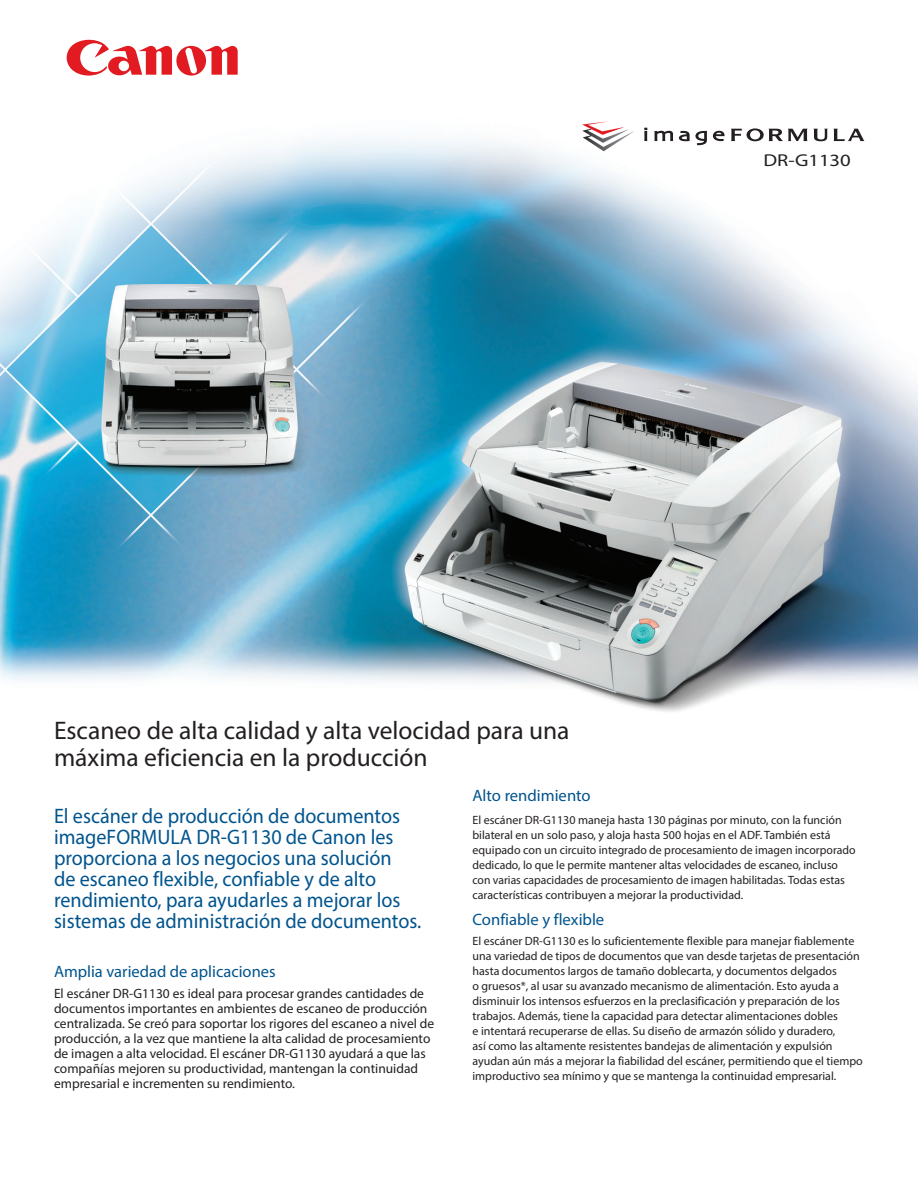
<style>
.page{position:relative;width:918px;height:1188px;background:#fff}
.page>*{position:absolute;margin:0;border:0;box-sizing:border-box;transform-origin:0 0}
.Cover_Head{font:25.5px/27px "Myriad Pro";color:#231f20}
.Cover_Intro_Text{font:21px/21px "Myriad Pro";color:#00548e;scale:.96 1}
.t1{font:17.25px "Myriad Pro";color:#231f20;scale:1.2 1}
._1_Header{font:16.5px "Myriad Pro";color:#00548e}
.Cover_Text{font:16.5px "Myriad Pro";color:#00548e}
.Cover_Text-2{font:13.5px/15px "Myriad Pro";color:#231f20}
.Cover_Text-3{font:12px/15px "Myriad Pro";color:#231f20}
</style>
<div class="page">
<img style="left:0;top:121px;width:918px;height:591px">
<svg style="left:67px;top:40px;width:171px;height:36px"></svg>
<svg style="left:644px;top:128px;width:3px;height:13px"></svg>
<svg style="left:655px;top:131px;width:18px;height:10px"></svg>
<svg style="left:679px;top:131px;width:28px;height:14px"></svg>
<svg style="left:713px;top:131px;width:12px;height:10px"></svg>
<svg style="left:731px;top:128px;width:134px;height:13px"></svg>
<svg style="left:582px;top:129px;width:52px;height:22px"></svg>
<div style="left:608px;top:121px;width:16px;height:6px;background:#fff"></div>
<p class="t1" style="left:763px;top:149px;width:74px">DR-G1130</p>
<p class="Cover_Head" style="left:54px;top:717px;width:517px">Escaneo de alta calidad y alta velocidad para una máxima eficiencia en la producción</p>
<p class="Cover_Intro_Text" style="left:54px;top:805px;width:384px">El escáner de producción de documentos imageFORMULA DR-G1130 de Canon les proporciona a los negocios una solución<br>de escaneo flexible, confiable y de alto rendimiento, para ayudarles a mejorar los sistemas de administración de documentos.</p>
<p class="Cover_Text" style="left:473px;top:785px;width:120px">Alto rendimiento</p>
<p class="Cover_Text-3" style="left:473px;top:813px;width:385px">El escáner DR-G1130 maneja hasta 130 páginas por minuto, con la función bilateral en un solo paso, y aloja hasta 500 hojas en el ADF. También está equipado con un circuito integrado de procesamiento de imagen incorporado dedicado, lo que le permite mantener altas velocidades de escaneo, incluso con varias capacidades de procesamiento de imagen habilitadas. Todas estas características contribuyen a mejorar la productividad.</p>
<p class="_1_Header" style="left:473px;top:909px;width:133px">Confiable y flexible</p>
<p class="Cover_Text-3" style="left:473px;top:933px;width:392px">El escáner DR-G1130 es lo suficientemente flexible para manejar fiablemente una variedad de tipos de documentos que van desde tarjetas de presentación hasta documentos largos de tamaño doblecarta, y documentos delgados<br>o gruesos*, al usar su avanzado mecanismo de alimentación. Esto ayuda a disminuir los intensos esfuerzos en la preclasificación y preparación de los trabajos. Además, tiene la capacidad para detectar alimentaciones dobles<br>e intentará recuperarse de ellas. Su diseño de armazón sólido y duradero,<br>así como las altamente resistentes bandejas de alimentación y expulsión ayudan aún más a mejorar la fiabilidad del escáner, permitiendo que el tiempo improductivo sea mínimo y que se mantenga la continuidad empresarial.</p>
<p class="_1_Header" style="left:54px;top:962px;width:223px">Amplia variedad de aplicaciones</p>
<p class="Cover_Text-2" style="left:54px;top:985px;width:382px">El escáner DR-G1130 es ideal para procesar grandes cantidades de documentos importantes en ambientes de escaneo de producción centralizada. Se creó para soportar los rigores del escaneo a nivel de producción, a la vez que mantiene la alta calidad de procesamiento de imagen a alta velocidad. El escáner DR-G1130 ayudará a que las compañías mejoren su productividad, mantengan la continuidad empresarial e incrementen su rendimiento.</p>
</div>
